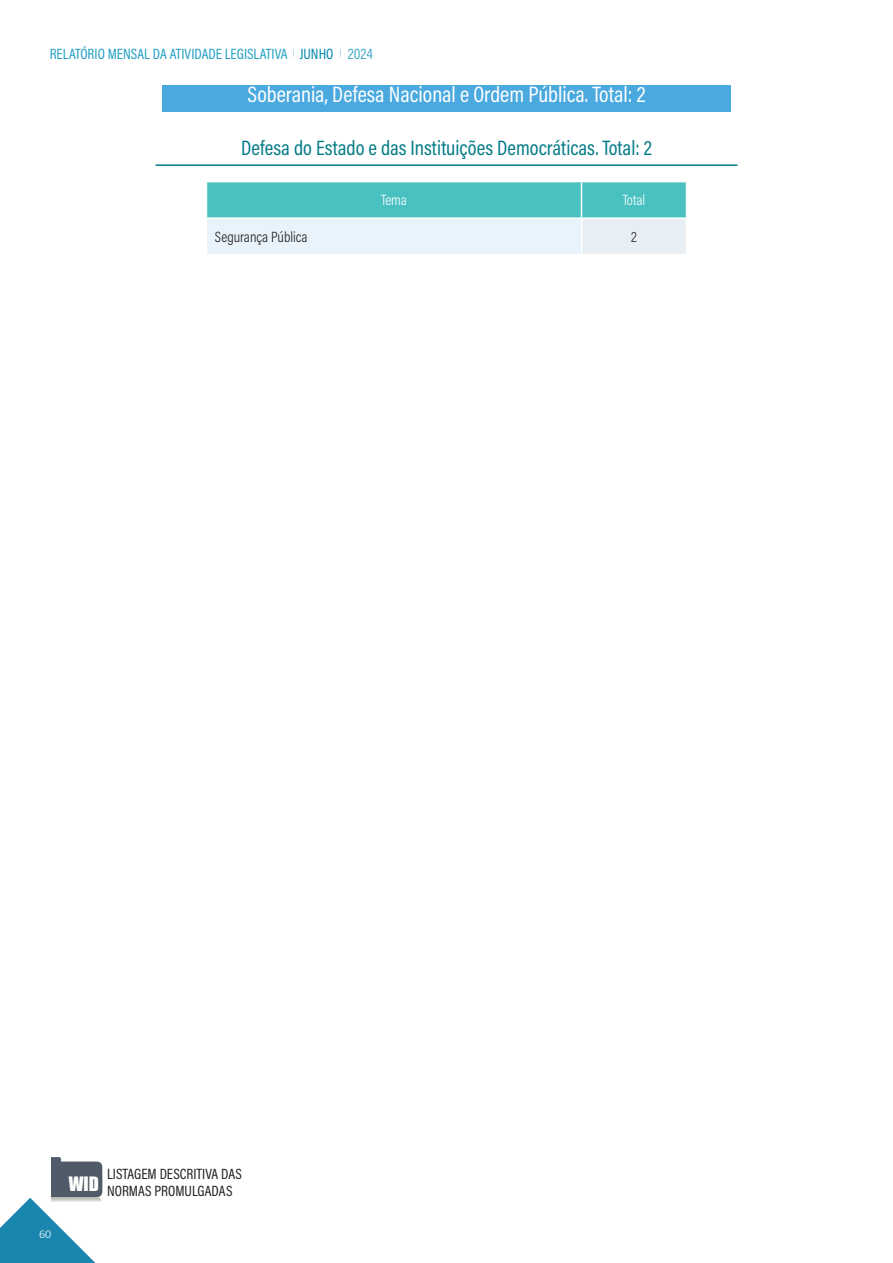
<style>
.page{position:relative;width:893px;height:1263px;background:#fff}
.page>*{position:absolute;margin:0;border:0;box-sizing:border-box;transform-origin:0 0}
.t1{font:22.5px "Acumin Pro Cond";color:#fff}
.t2{font:21px "Acumin Pro Cond";color:#047b87}
.t3{font:15px "Acumin Pro Cond";color:#209fc2}
.t4{font:15px/16.5px "Acumin Pro Cond";color:#231f20}
.t5{font:300 15px "Acumin Pro Cond";color:#231f20}
.t6{font:300 15px "Acumin Pro Cond";color:#fff}
.t7{font:300 12px "Calibri";color:#fff}
.s1{color:#0086b0}
.s2{color:#46a8c9}
</style>
<div class="page">
<svg style="left:0;top:1157px;width:102px;height:106px"></svg>
<div style="left:162px;top:85px;width:568px;height:27px;background:#4aa9df"></div>
<hr style="left:156px;top:164px;width:581px;height:2px;background:#047b87">
<div style="left:207px;top:182px;width:479px;height:35px;background:#49c1c1"></div>
<div style="left:206px;top:218px;width:375px;height:37px;background:#e8f3fb"></div>
<div style="left:581px;top:218px;width:105px;height:37px;background:#e8eff4"></div>
<hr style="left:581px;top:182px;width:1px;height:35px;background:#fff">
<hr style="left:206px;top:217px;width:375px;height:2px;background:#fff">
<hr style="left:206px;top:219px;width:1px;height:35px;background:#fff">
<hr style="left:581px;top:217px;width:106px;height:2px;background:#fff">
<hr style="left:581px;top:219px;width:1px;height:35px;background:#fff">
<hr style="left:206px;top:254px;width:375px;height:1px;background:#fff">
<hr style="left:581px;top:254px;width:106px;height:1px;background:#fff">
<p class="t3" style="left:50px;top:44px;width:325px">RELATÓRIO MENSAL DA ATIVIDADE LEGISLATIVA <sup>|</sup> <span class="s1">JUNHO</span> <sup>|</sup> <span class="s2">2024</span></p>
<p class="t1" style="left:247px;top:79px;width:399px">Soberania, Defesa Nacional e Ordem Pública. Total: 2</p>
<p class="t2" style="left:241px;top:135px;width:412px">Defesa do Estado e das Instituições Democráticas. Total: 2</p>
<p class="t6" style="left:381px;top:191px;width:27px">Tema</p>
<p class="t6" style="left:623px;top:191px;width:24px">Total</p>
<p class="t5" style="left:215px;top:227px;width:94px">Segurança Pública</p>
<p class="t5" style="left:631px;top:227px;width:7px">2</p>
<p class="t7" style="left:39px;top:1226px;width:14px">60</p>
<p class="t4" style="left:69px;top:1165px;width:175px;text-indent:38px">LISTAGEM DESCRITIVA DAS<br><sup>WID</sup> NORMAS PROMULGADAS</p>
</div>
